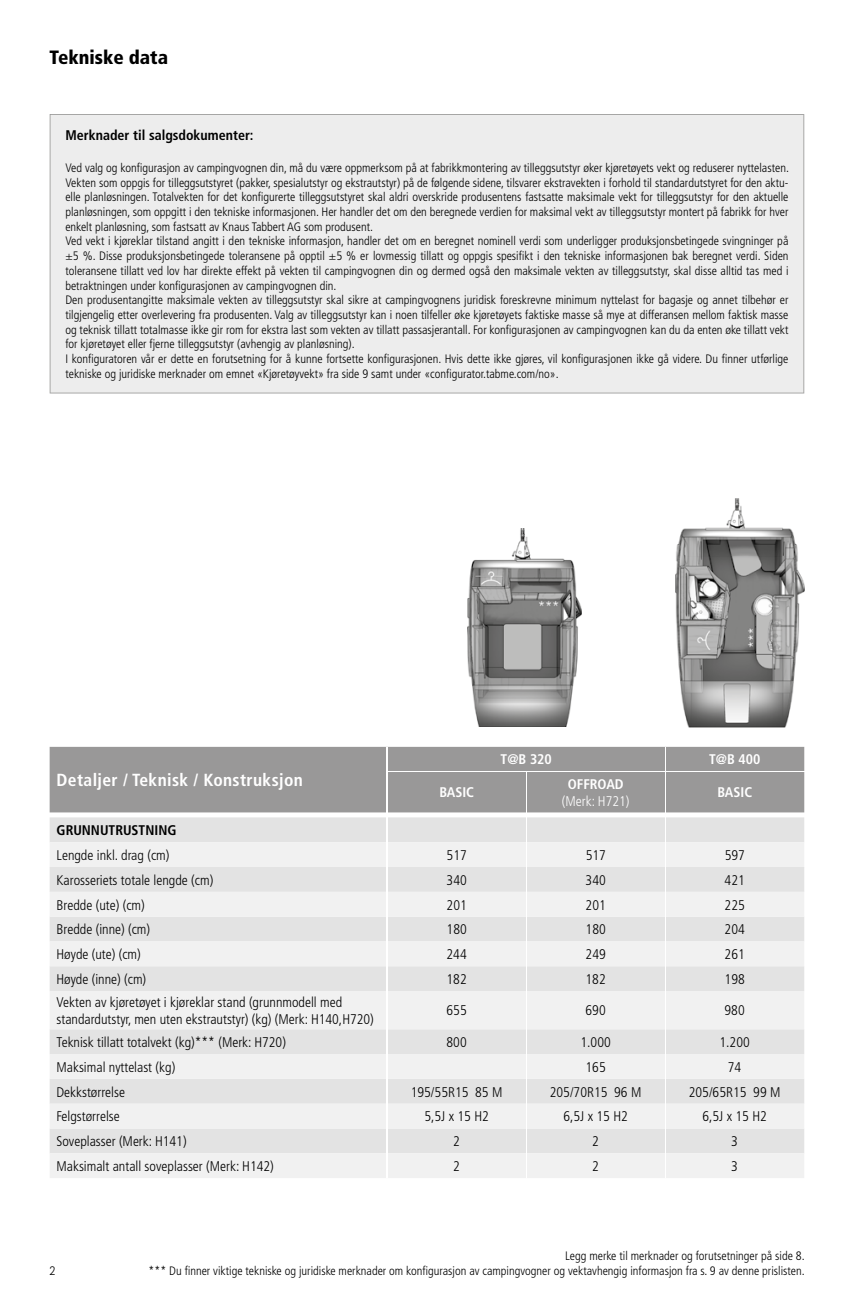
<style>
.page{position:relative;width:844px;height:1290px;background:#fff}
.page>*{position:absolute;margin:0;border:0;box-sizing:border-box;transform-origin:0 0}
.t1{font:900 condensed 19.25px "Frutiger LT Std";color:#000}
.t2{font:700 condensed 17.5px "Frutiger LT Std";letter-spacing:.02em;color:#fff}
.t3{font:300 condensed 14px/16.8px "Frutiger LT Std";color:#000}
.t4{font:700 condensed 14px "Frutiger LT Std";color:#000}
.t5{font:700 condensed 14px "Frutiger LT Std";color:#fff}
.t6{font:300 condensed 14px "Frutiger LT Std";color:#fff}
.t7{font:300 condensed 12.25px/14.7px "Frutiger LT Std";color:#000}
.t8{font:12.25px "Abel Pro";color:#000}
</style>
<div class="page">
<img style="left:467px;top:528px;width:114px;height:198px">
<img style="left:675px;top:498px;width:128px;height:229px">
<div style="left:50px;top:817px;width:754px;height:25px;background:#e3e3e3"></div>
<svg style="left:50px;top:842px;width:754px;height:336px;fill:#f1f1f1"></svg>
<svg style="left:525px;top:817px;width:1px;height:174px"></svg>
<svg style="left:664px;top:817px;width:1px;height:174px"></svg>
<hr style="left:525px;top:991px;width:1px;height:38px;background:#fff">
<hr style="left:664px;top:991px;width:1px;height:38px;background:#fff">
<svg style="left:525px;top:1029px;width:1px;height:149px"></svg>
<svg style="left:664px;top:1029px;width:1px;height:149px"></svg>
<hr style="left:386px;top:817px;width:2px;height:25px;background:#fff">
<hr style="left:386px;top:842px;width:2px;height:25px;background:#fff">
<hr style="left:386px;top:867px;width:2px;height:25px;background:#fff">
<hr style="left:386px;top:892px;width:2px;height:24px;background:#fff">
<hr style="left:386px;top:916px;width:2px;height:25px;background:#fff">
<hr style="left:386px;top:941px;width:2px;height:25px;background:#fff">
<hr style="left:386px;top:966px;width:2px;height:25px;background:#fff">
<hr style="left:386px;top:991px;width:2px;height:38px;background:#fff">
<hr style="left:386px;top:1029px;width:2px;height:25px;background:#fff">
<hr style="left:386px;top:1054px;width:2px;height:25px;background:#fff">
<hr style="left:386px;top:1079px;width:2px;height:25px;background:#fff">
<hr style="left:386px;top:1104px;width:2px;height:24px;background:#fff">
<hr style="left:386px;top:1128px;width:2px;height:25px;background:#fff">
<hr style="left:386px;top:1153px;width:2px;height:25px;background:#fff">
<div style="left:50px;top:747px;width:754px;height:65px;background:#999898"></div>
<svg style="left:664px;top:747px;width:1px;height:24px"></svg>
<hr style="left:525px;top:772px;width:1px;height:40px;background:#fff">
<hr style="left:664px;top:772px;width:1px;height:40px;background:#fff">
<hr style="left:388px;top:771px;width:138px;height:1px;background:#fff">
<hr style="left:526px;top:771px;width:139px;height:1px;background:#fff">
<hr style="left:665px;top:771px;width:139px;height:1px;background:#fff">
<hr style="left:386px;top:747px;width:2px;height:24px;background:#fff">
<hr style="left:386px;top:771px;width:2px;height:41px;background:#fff">
<div style="left:50px;top:114px;width:754px;height:279px;background:#ededed"></div>
<h1 class="t1" style="left:50px;top:46px;width:120px">Tekniske data</h1>
<p class="t4" style="left:65px;top:127px;width:190px">Merknader til salgsdokumenter:</p>
<p class="t7" style="left:65px;top:160px;width:724px">Ved valg og konfigurasjon av campingvognen din, må du være oppmerksom på at fabrikkmontering av tilleggsutstyr øker kjøretøyets vekt og reduserer nyttelasten.<br>Vekten som oppgis for tilleggsutstyret (pakker, spesialutstyr og ekstrautstyr) på de følgende sidene, tilsvarer ekstravekten i forhold til standardutstyret for den aktu&shy;elle planløsningen. Totalvekten for det konfigurerte tilleggsutstyret skal aldri overskride produsentens fastsatte maksimale vekt for tilleggsutstyr for den aktuelle planløsningen, som oppgitt i den tekniske informasjonen. Her handler det om den beregnede verdien for maksimal vekt av tilleggsutstyr montert på fabrikk for hver enkelt planløsning, som fastsatt av Knaus Tabbert AG som produsent.<br>Ved vekt i kjøreklar tilstand angitt i den tekniske informasjon, handler det om en beregnet nominell verdi som underligger produksjonsbetingede svingninger på ±5 %. Disse produksjonsbetingede toleransene på opptil ±5 % er lovmessig tillatt og oppgis spesifikt i den tekniske informasjonen bak beregnet verdi. Siden toleransene tillatt ved lov har direkte effekt på vekten til campingvognen din og dermed også den maksimale vekten av tilleggsutstyr, skal disse alltid tas med i betraktningen under konfigurasjonen av campingvognen din.<br>Den produsentangitte maksimale vekten av tilleggsutstyr skal sikre at campingvognens juridisk foreskrevne minimum nyttelast for bagasje og annet tilbehør er tilgjengelig etter overlevering fra produsenten. Valg av tilleggsutstyr kan i noen tilfeller øke kjøretøyets faktiske masse så mye at differansen mellom faktisk masse og teknisk tillatt totalmasse ikke gir rom for ekstra last som vekten av tillatt passasjerantall. For konfigurasjonen av campingvognen kan du da enten øke tillatt vekt for kjøretøyet eller fjerne tilleggsutstyr (avhengig av planløsning).<br>I konfiguratoren vår er dette en forutsetning for å kunne fortsette konfigurasjonen. Hvis dette ikke gjøres, vil konfigurasjonen ikke gå videre. Du finner utførlige tekniske og juridiske merknader om emnet «Kjøretøyvekt» fra side 9 samt under «configurator.tabme.com/no».</p>
<h2 class="t2" style="left:57px;top:770px;width:248px">Detaljer / Teknisk / Konstruksjon</h2>
<p class="t5" style="left:439px;top:784px;width:36px">BASIC</p>
<p class="t5" style="left:500px;top:751px;width:53px">T@B 320</p>
<p class="t5" style="left:709px;top:751px;width:53px">T@B 400</p>
<p class="t5" style="left:567px;top:775px;width:57px">OFFROAD</p>
<p class="t6" style="left:561px;top:793px;width:69px">(Merk: H721)</p>
<p class="t5" style="left:717px;top:784px;width:36px">BASIC</p>
<p class="t4" style="left:57px;top:822px;width:121px">GRUNNUTRUSTNING</p>
<p class="t3" style="left:57px;top:847px;width:114px">Lengde inkl. drag (cm)</p>
<p class="t3" style="left:446px;top:847px;width:22px">517</p>
<p class="t3" style="left:585px;top:847px;width:22px">517</p>
<p class="t3" style="left:724px;top:847px;width:22px">597</p>
<p class="t3" style="left:57px;top:871px;width:158px">Karosseriets totale lengde (cm)</p>
<p class="t3" style="left:446px;top:871px;width:22px">340</p>
<p class="t3" style="left:585px;top:871px;width:22px">340</p>
<p class="t3" style="left:724px;top:871px;width:22px">421</p>
<p class="t3" style="left:57px;top:896px;width:90px">Bredde (ute) (cm)</p>
<p class="t3" style="left:446px;top:896px;width:22px">201</p>
<p class="t3" style="left:585px;top:896px;width:22px">201</p>
<p class="t3" style="left:724px;top:896px;width:22px">225</p>
<p class="t3" style="left:57px;top:921px;width:95px">Bredde (inne) (cm)</p>
<p class="t3" style="left:446px;top:921px;width:22px">180</p>
<p class="t3" style="left:585px;top:921px;width:22px">180</p>
<p class="t3" style="left:724px;top:921px;width:22px">204</p>
<p class="t3" style="left:56px;top:946px;width:86px">Høyde (ute) (cm)</p>
<p class="t3" style="left:446px;top:946px;width:22px">244</p>
<p class="t3" style="left:585px;top:946px;width:22px">249</p>
<p class="t3" style="left:724px;top:946px;width:22px">261</p>
<p class="t3" style="left:56px;top:971px;width:91px">Høyde (inne) (cm)</p>
<p class="t3" style="left:446px;top:971px;width:22px">182</p>
<p class="t3" style="left:585px;top:971px;width:22px">182</p>
<p class="t3" style="left:724px;top:971px;width:22px">198</p>
<p class="t3" style="left:56px;top:994px;width:319px">Vekten av kjøretøyet i kjøreklar stand (grunnmodell med standardutstyr, men uten ekstrautstyr) (kg) (Merk: H140,H720)</p>
<p class="t3" style="left:446px;top:1002px;width:22px">655</p>
<p class="t3" style="left:585px;top:1002px;width:22px">690</p>
<p class="t3" style="left:724px;top:1002px;width:22px">980</p>
<p class="t3" style="left:56px;top:1034px;width:231px">Teknisk tillatt totalvekt (kg)*** (Merk: H720)</p>
<p class="t3" style="left:446px;top:1034px;width:22px">800</p>
<p class="t3" style="left:580px;top:1034px;width:32px">1.000</p>
<p class="t3" style="left:719px;top:1034px;width:32px">1.200</p>
<p class="t3" style="left:56px;top:1059px;width:120px">Maksimal nyttelast (kg)</p>
<p class="t3" style="left:585px;top:1059px;width:22px">165</p>
<p class="t3" style="left:727px;top:1059px;width:15px">74</p>
<p class="t3" style="left:56px;top:1083px;width:70px">Dekkstørrelse</p>
<p class="t3" style="left:410px;top:1083px;width:93px">195/55R15 85 M</p>
<p class="t3" style="left:549px;top:1083px;width:93px">205/70R15 96 M</p>
<p class="t3" style="left:688px;top:1083px;width:93px">205/65R15 99 M</p>
<p class="t3" style="left:56px;top:1108px;width:65px">Felgstørrelse</p>
<p class="t3" style="left:424px;top:1108px;width:66px">5,5J x 15 H2</p>
<p class="t3" style="left:563px;top:1108px;width:66px">6,5J x 15 H2</p>
<p class="t3" style="left:702px;top:1108px;width:66px">6,5J x 15 H2</p>
<p class="t3" style="left:56px;top:1133px;width:132px">Soveplasser (Merk: H141)</p>
<p class="t3" style="left:453px;top:1133px;width:8px">2</p>
<p class="t3" style="left:592px;top:1133px;width:8px">2</p>
<p class="t3" style="left:731px;top:1133px;width:8px">3</p>
<p class="t3" style="left:56px;top:1158px;width:219px">Maksimalt antall soveplasser (Merk: H142)</p>
<p class="t3" style="left:453px;top:1158px;width:8px">2</p>
<p class="t3" style="left:592px;top:1158px;width:8px">2</p>
<p class="t3" style="left:731px;top:1158px;width:8px">3</p>
<p class="t7" style="left:565px;top:1249px;width:241px">Legg merke til merknader og forutsetninger på side 8.</p>
<p class="t8" style="left:50px;top:1263px;width:8px">2</p>
<p class="t7" style="left:149px;top:1263px;width:657px">*** Du finner viktige tekniske og juridiske merknader om konfigurasjon av campingvogner og vektavhengig informasjon fra s. 9 av denne prislisten.</p>
</div>
